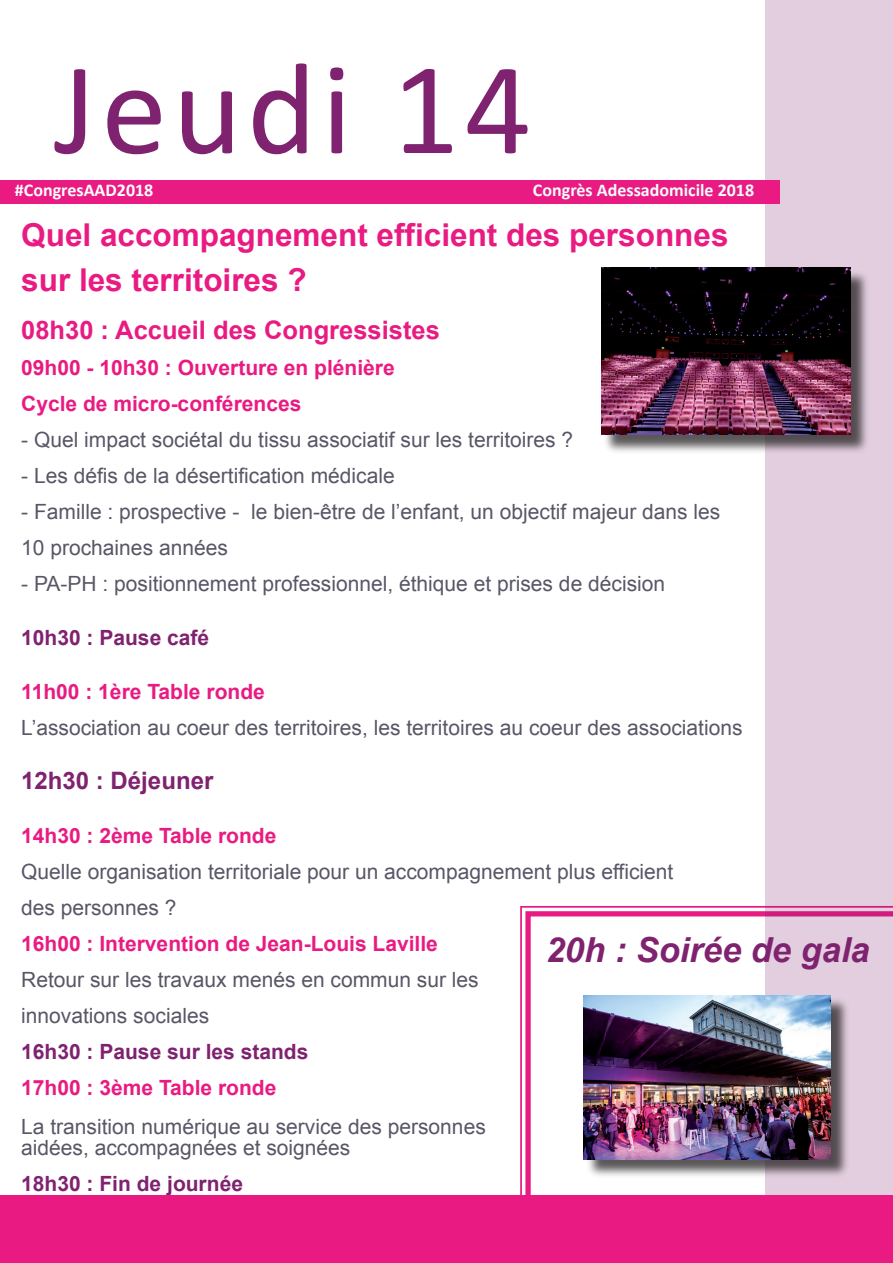
<style>
.page{position:relative;width:893px;height:1263px;background:#fff}
.page>*{position:absolute;margin:0;border:0;box-sizing:border-box;transform-origin:0 0}
.t1{font:132px "Calibri";letter-spacing:.04em;color:#7f226f}
.t2{font:italic 700 34.5px "Arial";color:#7f226f}
.t3{font:700 31.5px/45px "Arial";color:#e91b82}
.t4{font:700 25.5px "Arial";color:#e91b82}
.t5{font:700 24px "Arial";color:#7f226f}
.t6{font:21px/36px "Arial";color:#585767}
.t7{font:700 21px/36px "Arial";color:#e91b82}
.t8{font:700 21px "Arial";color:#7f226f}
.t9{font:700 18px "Calibri";color:#f4fbfd}
.t10{font:700 18px "Calibri";color:#fcfefe}
</style>
<div class="page">
<svg style="left:520px;top:906px;width:245px;height:289px"></svg>
<svg style="left:525px;top:911px;width:240px;height:284px"></svg>
<div style="left:765px;top:0;width:128px;height:1263px;background:#e2cedf"></div>
<div style="left:0;top:1195px;width:893px;height:68px;background:#e91b82"></div>
<div style="left:0;top:180px;width:780px;height:24px;background:#e91b82"></div>
<div style="left:602px;top:269px;width:268px;height:186px;background:#231f20;opacity:.75"></div>
<img style="left:601px;top:268px;width:249px;height:167px">
<div style="left:585px;top:996px;width:266px;height:184px;background:#231f20;opacity:.75"></div>
<img style="left:584px;top:995px;width:247px;height:164px">
<h1 class="t1" style="left:54px;top:26px;width:479px">Jeudi 14</h1>
<p class="t10" style="left:15px;top:179px;width:140px">#CongresAAD2018</p>
<p class="t9" style="left:533px;top:179px;width:223px">Congrès Adessadomicile 2018</p>
<h3 class="t3" style="left:21px;top:213px;width:709px">Quel accompagnement efficient des personnes sur les territoires ?</h3>
<p class="t4" style="left:21px;top:313px;width:420px">08h30 : Accueil des Congressistes</p>
<p class="t7" style="left:21px;top:350px;width:375px">09h00 - 10h30 : Ouverture en plénière<br>Cycle de micro-conférences</p>
<p class="t6" style="left:21px;top:421px;width:554px">- Quel impact sociétal du tissu associatif sur les territoires ?</p>
<p class="t6" style="left:21px;top:457px;width:375px">- Les défis de la désertification médicale</p>
<p class="t6" style="left:21px;top:493px;width:701px">- Famille : prospective - le bien-être de l’enfant, un objectif majeur dans les<br>10 prochaines années</p>
<p class="t6" style="left:21px;top:565px;width:645px">- PA-PH : positionnement professionnel, éthique et prises de décision</p>
<p class="t8" style="left:21px;top:623px;width:189px">10h30 : Pause café</p>
<p class="t7" style="left:21px;top:674px;width:245px">11h00 : 1ère Table ronde</p>
<p class="t6" style="left:21px;top:709px;width:723px">L’association au coeur des territoires, les territoires au coeur des associations</p>
<p class="t5" style="left:21px;top:764px;width:194px">12h30 : Déjeuner</p>
<p class="t7" style="left:21px;top:818px;width:257px">14h30 : 2ème Table ronde</p>
<p class="t6" style="left:21px;top:853px;width:654px">Quelle organisation territoriale pour un accompagnement plus efficient des personnes ?</p>
<p class="t7" style="left:21px;top:926px;width:418px">16h00 : Intervention de Jean-Louis Laville</p>
<p class="t6" style="left:21px;top:961px;width:459px">Retour sur les travaux menés en commun sur les innovations sociales</p>
<p class="t8" style="left:21px;top:1037px;width:289px">16h30 : Pause sur les stands</p>
<p class="t7" style="left:21px;top:1070px;width:257px">17h00 : 3ème Table ronde</p>
<p class="t6" style="left:21px;top:1116px;width:466px;line-height:21px">La transition numérique au service des personnes aidées, accompagnées et soignées</p>
<p class="t8" style="left:21px;top:1169px;width:223px">18h30 : Fin de journée</p>
<h2 class="t2" style="left:546px;top:927px;width:326px">20h : Soirée de gala</h2>
</div>
